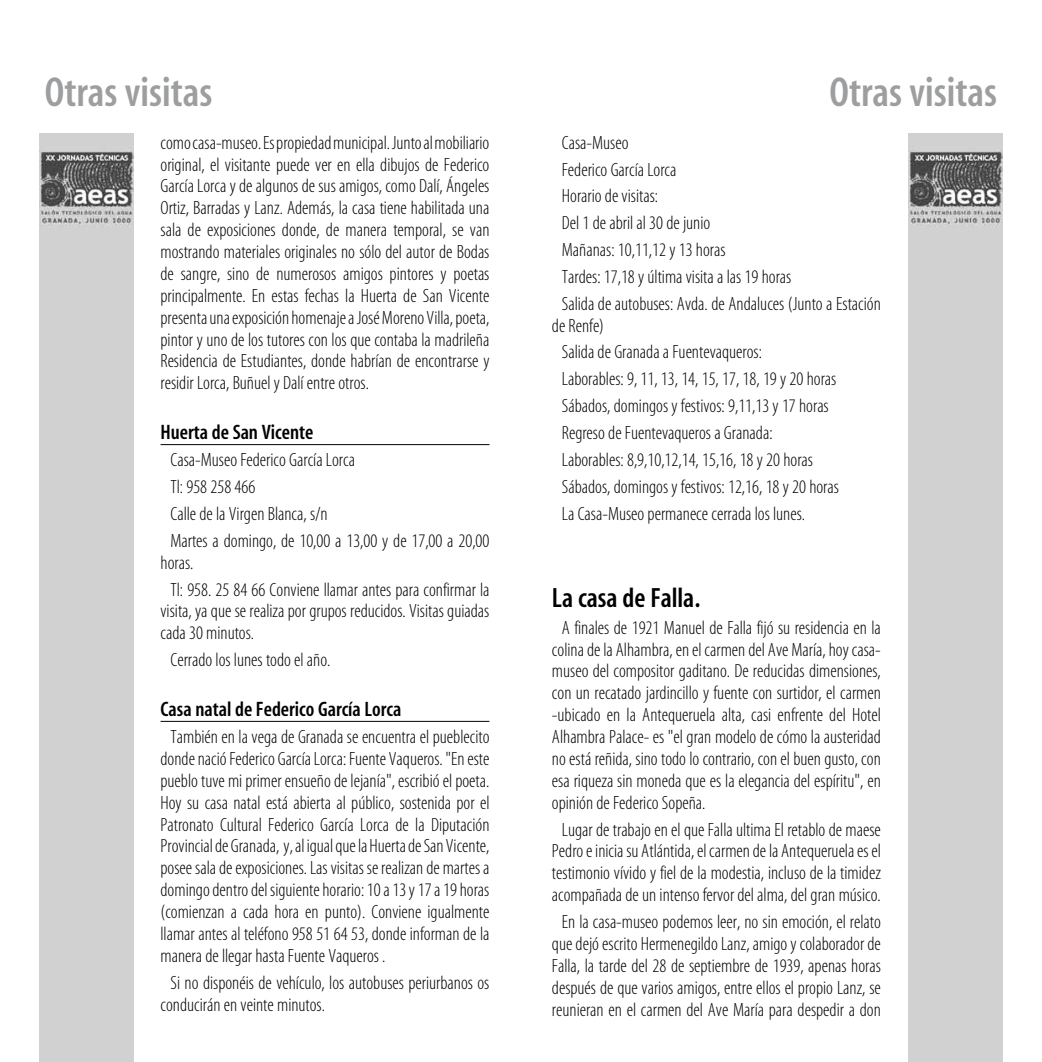
<style>
.page{position:relative;width:1042px;height:1062px;background:#fff}
.page>*{position:absolute;margin:0;border:0;box-sizing:border-box;transform-origin:0 0}
.t1{font:42px "Myriad MM 565 300";color:#9c9e9f}
.t2{font:28px "Myriad MM 565 300";color:#000}
.t3{font:21px "Myriad MM 565 300";color:#000}
.t4{font:19.25px/21.9px "Myriad MM 215 300";color:#000}
</style>
<div class="page">
<hr style="left:160px;top:444px;width:329px;height:1px;background:#000">
<hr style="left:160px;top:721px;width:329px;height:1px;background:#000">
<div style="left:908px;top:134px;width:94px;height:928px;background:#d1d1d1"></div>
<div style="left:40px;top:134px;width:94px;height:928px;background:#d1d1d1"></div>
<h1 class="t1" style="left:45px;top:72px;width:169px">Otras visitas</h1>
<h1 class="t1" style="left:829px;top:72px;width:169px">Otras visitas</h1>
<p class="t4" style="left:160px;top:132px;width:330px;text-align:justify">como casa-museo. Es propiedad municipal. Junto al mobiliario original, el visitante puede ver en ella dibujos de Federico García Lorca y de algunos de sus amigos, como Dalí, Ángeles Ortiz, Barradas y Lanz. Además, la casa tiene habilitada una sala de exposiciones donde, de manera temporal, se van mostrando materiales originales no sólo del autor de Bodas de sangre, sino de numerosos amigos pintores y poetas principalmente. En estas fechas la Huerta de San Vicente presenta una exposición homenaje a José Moreno Villa, poeta, pintor y uno de los tutores con los que contaba la madrileña Residencia de Estudiantes, donde habrían de encontrarse y residir Lorca, Buñuel y Dalí entre otros.</p>
<p class="t3" style="left:160px;top:422px;width:154px">Huerta de San Vicente</p>
<p class="t4" style="left:170px;top:447px;width:320px;line-height:26.8px">Casa-Museo Federico García Lorca<br>Tl: 958 258 466<br>Calle de la Virgen Blanca, s/n<br>Martes a domingo, de 10,00 a 13,00 y de 17,00 a 20,00</p>
<p class="t4" style="left:170px;top:550px;width:320px;line-height:26.8px;text-indent:-10px">horas.<br>Tl: 958. 25 84 66 Conviene llamar antes para confirmar la</p>
<p class="t4" style="left:160px;top:601px;width:330px">visita, ya que se realiza por grupos reducidos. Visitas guiadas cada 30 minutos.</p>
<p class="t4" style="left:170px;top:649px;width:162px">Cerrado los lunes todo el año.</p>
<p class="t3" style="left:160px;top:699px;width:242px">Casa natal de Federico García Lorca</p>
<p class="t4" style="left:160px;top:726px;width:330px;text-align:justify;text-indent:10px">También en la vega de Granada se encuentra el pueblecito donde nació Federico García Lorca: Fuente Vaqueros. "En este pueblo tuve mi primer ensueño de lejanía", escribió el poeta.<br>Hoy su casa natal está abierta al público, sostenida por el Patronato Cultural Federico García Lorca de la Diputación Provincial de Granada, y, al igual que la Huerta de San Vicente, posee sala de exposiciones. Las visitas se realizan de martes a domingo dentro del siguiente horario: 10 a 13 y 17 a 19 horas (comienzan a cada hora en punto). Conviene igualmente llamar antes al teléfono 958 51 64 53, donde informan de la manera de llegar hasta Fuente Vaqueros .</p>
<p class="t4" style="left:160px;top:972px;width:330px;text-indent:10px">Si no disponéis de vehículo, los autobuses periurbanos os conducirán en veinte minutos.</p>
<p class="t4" style="left:562px;top:130px;width:320px;line-height:26.8px">Casa-Museo<br>Federico García Lorca<br>Horario de visitas:<br>Del 1 de abril al 30 de junio<br>Mañanas: 10,11,12 y 13 horas<br>Tardes: 17,18 y última visita a las 19 horas<br>Salida de autobuses: Avda. de Andaluces (Junto a Estación</p>
<p class="t4" style="left:562px;top:313px;width:279px;line-height:26.8px;text-indent:-10px">de Renfe)<br>Salida de Granada a Fuentevaqueros:<br>Laborables: 9, 11, 13, 14, 15, 17, 18, 19 y 20 horas Sábados, domingos y festivos: 9,11,13 y 17 horas Regreso de Fuentevaqueros a Granada:<br>Laborables: 8,9,10,12,14, 15,16, 18 y 20 horas Sábados, domingos y festivos: 12,16, 18 y 20 horas La Casa-Museo permanece cerrada los lunes.</p>
<h2 class="t2" style="left:552px;top:584px;width:150px">La casa de Falla.</h2>
<p class="t4" style="left:552px;top:617px;width:330px;text-align:justify;text-indent:10px">A finales de 1921 Manuel de Falla fijó su residencia en la colina de la Alhambra, en el carmen del Ave María, hoy casa&shy;museo del compositor gaditano. De reducidas dimensiones, con un recatado jardincillo y fuente con surtidor, el carmen -ubicado en la Antequeruela alta, casi enfrente del Hotel Alhambra Palace- es "el gran modelo de cómo la austeridad no está reñida, sino todo lo contrario, con el buen gusto, con esa riqueza sin moneda que es la elegancia del espíritu", en opinión de Federico Sopeña.</p>
<p class="t4" style="left:552px;top:819px;width:330px;text-align:center">Lugar de trabajo en el que Falla ultima El retablo de maese Pedro e inicia su Atlántida, el carmen de la Antequeruela es el testimonio vívido y fiel de la modestia, incluso de la timidez acompañada de un intenso fervor del alma, del gran músico.</p>
<p class="t4" style="left:552px;top:911px;width:330px;text-align:center">En la casa-museo podemos leer, no sin emoción, el relato que dejó escrito Hermenegildo Lanz, amigo y colaborador de Falla, la tarde del 28 de septiembre de 1939, apenas horas después de que varios amigos, entre ellos el propio Lanz, se reunieran en el carmen del Ave María para despedir a don</p>
</div>
